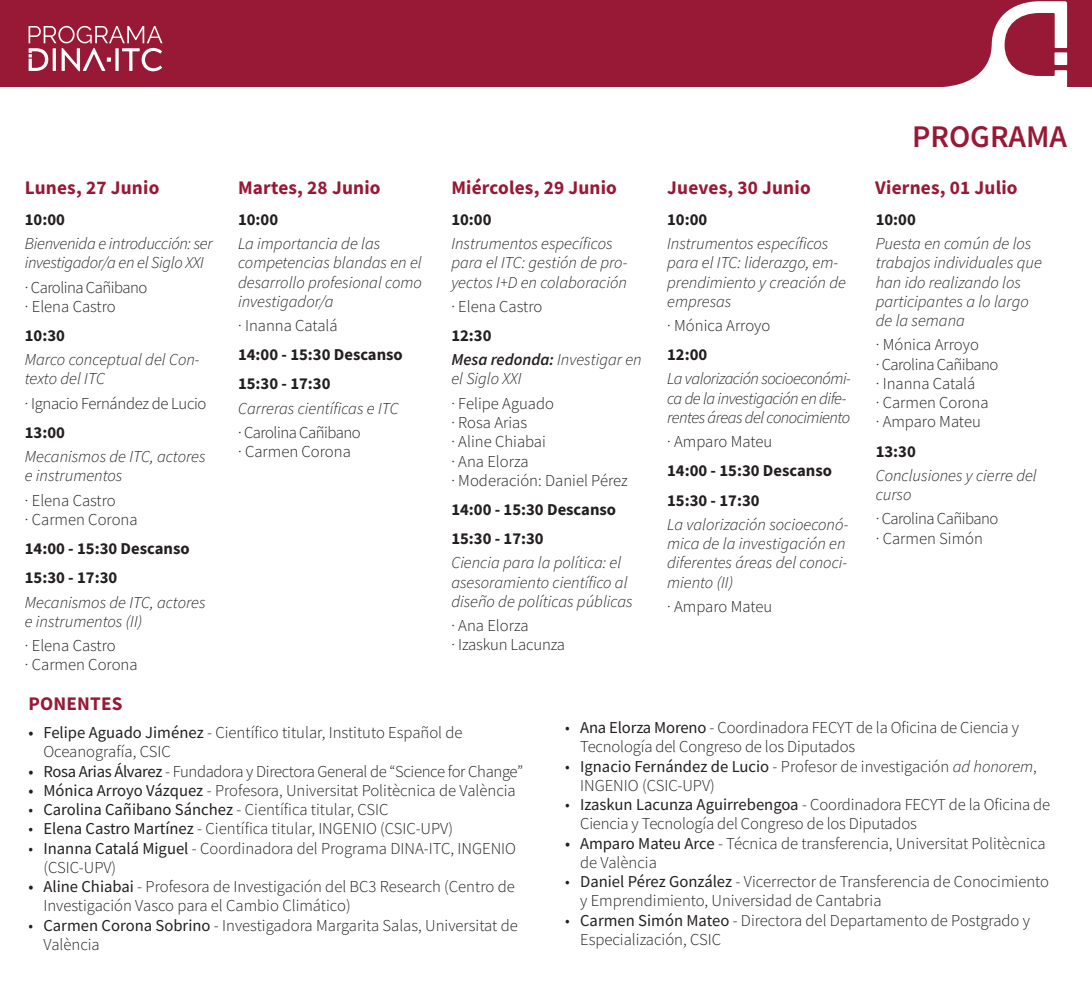
<style>
.page{position:relative;width:1092px;height:993px;background:#fff}
.page>*{position:absolute;margin:0;border:0;box-sizing:border-box;transform-origin:0 0}
.Heading_1{font:600 31.5px "Source Sans Pro";color:#981936}
.listas{font:700 19.25px "Source Sans Pro";letter-spacing:.01em;color:#981936}
.t1{font:300 16.62px/19.2px "Source Sans Pro";color:#231f20}
.t2{font:italic 300 16.62px/19.2px "Source Sans Pro";color:#231f20}
.t3{font:700 16.62px "Source Sans Pro";color:#231f20}
.t4{font:300 16.62px "Source Sans Pro";letter-spacing:-.02em;color:#231f20}
.t5{font:italic 300 16.62px/19.2px "Source Sans Pro";letter-spacing:-.03em;color:#231f20}
.t6{font:300 16.62px "Source Sans Pro";letter-spacing:-.03em;color:#231f20}
.t7{font:italic 300 16.62px/19.2px "Source Sans Pro";letter-spacing:-.02em;color:#231f20}
.s1{font-weight:600}
.s2{font-weight:400}
.s3{font-style:italic}
</style>
<div class="page">
<div style="left:0;top:0;width:1091px;height:86px;background:#981936"></div>
<div style="left:1054px;top:52px;width:13px;height:13px;background:#fff"></div>
<svg style="left:894px;top:1px;width:172px;height:86px"></svg>
<div style="left:1014px;top:81px;width:52px;height:9px;background:#fff"></div>
<svg style="left:29px;top:26px;width:133px;height:45px"></svg>
<p class="Heading_1" style="left:911px;top:116px;width:157px">PROGRAMA</p>
<p class="listas" style="left:25px;top:175px;width:136px">Lunes, 27 Junio</p>
<p class="listas" style="left:238px;top:175px;width:144px">Martes, 28 Junio</p>
<p class="listas" style="left:451px;top:175px;width:167px">Miércoles, 29 Junio</p>
<p class="listas" style="left:667px;top:175px;width:145px">Jueves, 30 Junio</p>
<p class="listas" style="left:875px;top:175px;width:144px">Viernes, 01 Julio</p>
<p class="t3" style="left:25px;top:208px;width:42px">10:00</p>
<p class="t7" style="left:25px;top:234px;width:189px">Bienvenida e introducción: ser investigador/a en el Siglo XXI</p>
<p class="t6" style="left:25px;top:277px;width:124px">· Carolina Cañibano</p>
<p class="t1" style="left:25px;top:296px;width:92px">· Elena Castro</p>
<p class="t3" style="left:25px;top:324px;width:42px">10:30</p>
<p class="t2" style="left:25px;top:350px;width:176px">Marco conceptual del Con&shy;texto del ITC</p>
<p class="t4" style="left:25px;top:393px;width:183px">· Ignacio Fernández de Lucio</p>
<p class="t3" style="left:25px;top:421px;width:42px">13:00</p>
<p class="t2" style="left:25px;top:447px;width:182px">Mecanismos de ITC, actores e instrumentos</p>
<p class="t1" style="left:25px;top:490px;width:92px">· Elena Castro</p>
<p class="t1" style="left:25px;top:509px;width:114px">· Carmen Corona</p>
<p class="t3" style="left:25px;top:537px;width:166px">14:00 - 15:30 Descanso</p>
<p class="t3" style="left:25px;top:566px;width:94px">15:30 - 17:30</p>
<p class="t2" style="left:25px;top:592px;width:182px">Mecanismos de ITC, actores e instrumentos (II)</p>
<p class="t1" style="left:25px;top:635px;width:92px">· Elena Castro</p>
<p class="t1" style="left:25px;top:655px;width:114px">· Carmen Corona</p>
<p class="t3" style="left:238px;top:208px;width:42px">10:00</p>
<p class="t2" style="left:238px;top:234px;width:185px">La importancia de las competencias blandas en el desarrollo profesional como investigador/a</p>
<p class="t1" style="left:238px;top:316px;width:101px">· Inanna Catalá</p>
<p class="t3" style="left:238px;top:343px;width:166px">14:00 - 15:30 Descanso</p>
<p class="t3" style="left:238px;top:372px;width:94px">15:30 - 17:30</p>
<p class="t2" style="left:238px;top:398px;width:162px">Carreras científicas e ITC</p>
<p class="t6" style="left:238px;top:422px;width:124px">· Carolina Cañibano</p>
<p class="t1" style="left:238px;top:442px;width:114px">· Carmen Corona</p>
<p class="t3" style="left:451px;top:208px;width:42px">10:00</p>
<p class="t2" style="left:451px;top:234px;width:178px">Instrumentos específicos para el ITC: gestión de pro&shy;yectos I+D en colaboración</p>
<p class="t1" style="left:451px;top:296px;width:92px">· Elena Castro</p>
<p class="t3" style="left:451px;top:324px;width:42px">12:30</p>
<p class="t2" style="left:451px;top:350px;width:192px"><span class="s1">Mesa redonda:</span> Investigar en el Siglo XXI</p>
<p class="t1" style="left:451px;top:393px;width:104px">· Felipe Aguado</p>
<p class="t1" style="left:451px;top:412px;width:77px">· Rosa Arias</p>
<p class="t1" style="left:451px;top:432px;width:96px">· Aline Chiabai</p>
<p class="t1" style="left:451px;top:451px;width:79px">· Ana Elorza</p>
<p class="t1" style="left:451px;top:470px;width:178px">· Moderación: Daniel Pérez</p>
<p class="t3" style="left:451px;top:498px;width:166px">14:00 - 15:30 Descanso</p>
<p class="t3" style="left:451px;top:527px;width:94px">15:30 - 17:30</p>
<p class="t2" style="left:451px;top:553px;width:183px">Ciencia para la política: el asesoramiento científico al diseño de políticas públicas</p>
<p class="t1" style="left:451px;top:615px;width:79px">· Ana Elorza</p>
<p class="t1" style="left:451px;top:635px;width:115px">· Izaskun Lacunza</p>
<p class="t3" style="left:667px;top:208px;width:42px">10:00</p>
<p class="t2" style="left:667px;top:234px;width:180px">Instrumentos específicos para el ITC: liderazgo, em&shy;prendimiento y creación de empresas</p>
<p class="t1" style="left:667px;top:316px;width:105px">· Mónica Arroyo</p>
<p class="t3" style="left:667px;top:343px;width:42px">12:00</p>
<p class="t5" style="left:667px;top:369px;width:185px">La valorización socioeconómi&shy;ca de la investigación en dife&shy;rentes áreas del conocimiento</p>
<p class="t1" style="left:667px;top:432px;width:107px">· Amparo Mateu</p>
<p class="t3" style="left:667px;top:459px;width:166px">14:00 - 15:30 Descanso</p>
<p class="t3" style="left:667px;top:488px;width:94px">15:30 - 17:30</p>
<p class="t2" style="left:667px;top:514px;width:183px">La valorización socioeconó&shy;mica de la investigación en diferentes áreas del conoci&shy;miento (II)</p>
<p class="t1" style="left:667px;top:596px;width:107px">· Amparo Mateu</p>
<p class="t3" style="left:875px;top:208px;width:42px">10:00</p>
<p class="t2" style="left:875px;top:234px;width:168px">Puesta en común de los trabajos individuales que han ido realizando los participantes a lo largo de la semana</p>
<p class="t1" style="left:875px;top:335px;width:105px">· Mónica Arroyo</p>
<p class="t6" style="left:875px;top:354px;width:124px">· Carolina Cañibano</p>
<p class="t1" style="left:875px;top:373px;width:101px">· Inanna Catalá</p>
<p class="t1" style="left:875px;top:393px;width:114px">· Carmen Corona</p>
<p class="t1" style="left:875px;top:412px;width:107px">· Amparo Mateu</p>
<p class="t3" style="left:875px;top:439px;width:42px">13:30</p>
<p class="t2" style="left:875px;top:465px;width:162px">Conclusiones y cierre del curso</p>
<p class="t6" style="left:875px;top:508px;width:124px">· Carolina Cañibano</p>
<p class="t1" style="left:875px;top:528px;width:109px">· Carmen Simón</p>
<p class="listas" style="left:29px;top:690px;width:96px">PONENTES</p>
<p class="t1" style="left:43px;top:722px;width:420px;text-indent:-15px"><span class="s2">• Felipe Aguado Jiménez</span> - Científico titular, Instituto Español de<br>Oceanografía, CSIC</p>
<p class="t4" style="left:29px;top:760px;width:496px"><span class="s2">• Rosa Arias Álvarez</span> - Fundadora y Directora General de “Science for Change”</p>
<p class="t1" style="left:29px;top:780px;width:488px"><span class="s2">• Mónica Arroyo Vázquez</span> - Profesora, Universitat Politècnica de València</p>
<p class="t1" style="left:29px;top:799px;width:361px">• <span class="s2">Carolina Cañibano Sánchez</span> - Científica titular, CSIC</p>
<p class="t1" style="left:29px;top:818px;width:426px">• <span class="s2">Elena Castro Martínez</span> - Científica titular, INGENIO (CSIC-UPV)</p>
<p class="t1" style="left:43px;top:838px;width:474px;text-indent:-15px">• <span class="s2">Inanna Catalá Miguel</span> - Coordinadora del Programa DINA-ITC, INGENIO (CSIC-UPV)</p>
<p class="t1" style="left:43px;top:876px;width:473px;text-indent:-15px"><span class="s2">• Aline Chiabai</span> - Profesora de Investigación del BC3 Research (Centro de<br>Investigación Vasco para el Cambio Climático)</p>
<p class="t1" style="left:43px;top:915px;width:476px;text-indent:-15px">• <span class="s2">Carmen Corona Sobrino</span> - Investigadora Margarita Salas, Universitat de<br>València</p>
<p class="t1" style="left:580px;top:717px;width:440px;text-indent:-15px">• <span class="s2">Ana Elorza Moreno</span> - Coordinadora FECYT de la Oficina de Ciencia y<br>Tecnología del Congreso de los Diputados</p>
<p class="t1" style="left:580px;top:756px;width:458px;text-indent:-15px">• <span class="s2">Ignacio Fernández de Lucio</span> - Profesor de investigación <span class="s3">ad honorem</span>,<br>INGENIO (CSIC-UPV)</p>
<p class="t1" style="left:580px;top:794px;width:471px;text-indent:-15px">• <span class="s2">Izaskun Lacunza Aguirrebengoa</span> - Coordinadora FECYT de la Oficina de<br>Ciencia y Tecnología del Congreso de los Diputados</p>
<p class="t1" style="left:580px;top:833px;width:467px;text-indent:-15px"><span class="s2">• Amparo Mateu Arce</span> - Técnica de transferencia, Universitat Politècnica de València</p>
<p class="t1" style="left:580px;top:871px;width:470px;text-indent:-15px">• <span class="s2">Daniel Pérez González</span> - Vicerrector de Transferencia de Conocimiento y Emprendimiento, Universidad de Cantabria</p>
<p class="t1" style="left:580px;top:910px;width:451px;text-indent:-15px">• <span class="s2">Carmen Simón Mateo</span> - Directora del Departamento de Postgrado y<br>Especialización, CSIC</p>
</div>
